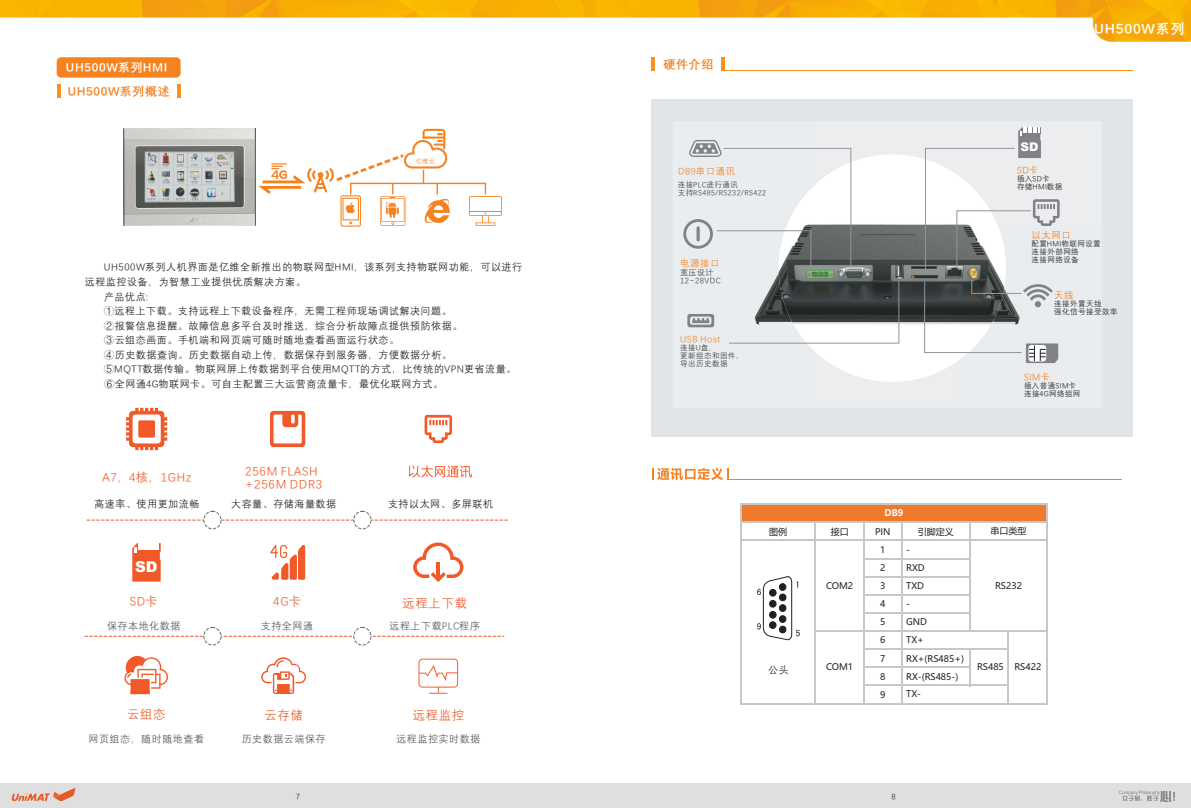
<style>
.page{position:relative;width:1191px;height:808px;background:#fff}
.page>*{position:absolute;margin:0;border:0;box-sizing:border-box;transform-origin:0 0}
.t1{font:900 15px "Arial";color:#fff}
.t2{font:700 14px "Deng Xian";letter-spacing:.055em;color:#fff}
.t3{font:12.3px/12.8px "Deng Xian";letter-spacing:.055em;color:#f15929}
.t4{font:12.2px "Deng Xian";letter-spacing:.055em;color:#f15929}
.t5{font:700 12px "Deng Xian";letter-spacing:.055em;color:#f58220}
.t6{font:700 12px "Deng Xian";letter-spacing:.055em;color:#fff}
.t7{font:900 12px "Arial";color:#fff}
.t8{font:10px "Deng Xian";letter-spacing:.055em;color:#231f20}
.t9{font:10px "Deng Xian";letter-spacing:.055em;color:#57585a}
.t10{font:9.4px "Deng Xian";letter-spacing:.055em;color:#f58220}
.t11{font:9px/18.2px "Microsoft Ya Hei";color:#231f20}
.t12{font:700 9px "Microsoft Ya Hei";color:#fff}
.t13{font:8px/8.3px "Deng Xian";letter-spacing:.055em;color:#3e3e3f}
.t14{font:8px "Deng Xian";color:#231f20}
.t15{font:7.6px/7.9px "Deng Xian";letter-spacing:.055em;color:#231f20}
.t16{font:7.6px/7.9px "Deng Xian";letter-spacing:.055em;color:#3e3e3f}
.t17{font:6px "Deng Xian";color:#f58220}
</style>
<div class="page">
<div style="left:0;top:784px;width:1191px;height:24px;background:#e0dfe0"></div>
<div style="left:651px;top:99px;width:482px;height:338px;background:#e9ecee"></div>
<img style="left:778px;top:154px;width:228px;height:228px;border-radius:114px">
<svg style="left:12px;top:787px;width:64px;height:14px"></svg>
<svg style="left:1119px;top:790px;width:55px;height:12px"></svg>
<img style="left:0;top:0;width:1191px;height:41px">
<hr style="left:721px;top:71px;width:412px;height:1px;background:#f7931d">
<hr style="left:651px;top:58px;width:4px;height:13px;background:#f7931d">
<hr style="left:721px;top:58px;width:4px;height:13px;background:#f7931d">
<hr style="left:727px;top:480px;width:395px;height:1px;background:#f58220">
<svg style="left:652px;top:468px;width:76px;height:12px"></svg>
<svg style="left:757px;top:576px;width:42px;height:64px"></svg>
<div style="left:683px;top:219px;width:30px;height:30px;border:3px solid #808285;border-radius:50%"></div>
<svg style="left:687px;top:140px;width:212px;height:204px"></svg>
<svg style="left:925px;top:127px;width:134px;height:143px"></svg>
<div style="left:740px;top:504px;width:307px;height:18px;background:#f07a2b"></div>
<hr style="left:968px;top:523px;width:2px;height:109px;background:#c7c8ca">
<hr style="left:739px;top:503px;width:2px;height:201px;background:#c7c8ca">
<hr style="left:1046px;top:505px;width:1px;height:199px;background:#c7c8ca">
<hr style="left:814px;top:523px;width:2px;height:181px;background:#c7c8ca">
<hr style="left:862px;top:523px;width:2px;height:181px;background:#c7c8ca">
<hr style="left:900px;top:523px;width:2px;height:181px;background:#c7c8ca">
<hr style="left:968px;top:650px;width:2px;height:36px;background:#c7c8ca">
<hr style="left:1007px;top:632px;width:2px;height:72px;background:#c7c8ca">
<hr style="left:741px;top:503px;width:306px;height:2px;background:#c7c8ca">
<hr style="left:741px;top:521px;width:306px;height:2px;background:#c7c8ca">
<hr style="left:741px;top:539px;width:306px;height:2px;background:#c7c8ca">
<hr style="left:864px;top:558px;width:106px;height:1px;background:#c7c8ca">
<hr style="left:864px;top:576px;width:106px;height:2px;background:#c7c8ca">
<hr style="left:864px;top:594px;width:106px;height:2px;background:#c7c8ca">
<hr style="left:864px;top:612px;width:106px;height:2px;background:#c7c8ca">
<hr style="left:816px;top:630px;width:231px;height:2px;background:#c7c8ca">
<hr style="left:864px;top:648px;width:145px;height:2px;background:#c7c8ca">
<hr style="left:864px;top:666px;width:106px;height:2px;background:#c7c8ca">
<hr style="left:864px;top:684px;width:145px;height:2px;background:#c7c8ca">
<hr style="left:741px;top:702px;width:306px;height:2px;background:#c7c8ca">
<svg style="left:924px;top:279px;width:134px;height:85px"></svg>
<div style="left:57px;top:57px;width:124px;height:21px;background:#f58220;border-radius:4px"></div>
<svg style="left:87px;top:520px;width:421px;height:1px"></svg>
<svg style="left:85px;top:636px;width:419px;height:1px"></svg>
<div style="left:204px;top:511px;width:17px;height:18px;background:#fff;border-radius:50%"></div>
<div style="left:204px;top:511px;width:17px;height:18px;border:1px dashed #6c6d70;border-radius:50%"></div>
<div style="left:354px;top:511px;width:17px;height:18px;background:#fff;border-radius:50%"></div>
<div style="left:353px;top:511px;width:18px;height:18px;border:1px dashed #6c6d70;border-radius:50%"></div>
<div style="left:204px;top:627px;width:17px;height:18px;background:#fff;border-radius:50%"></div>
<div style="left:204px;top:627px;width:17px;height:18px;border:1px dashed #6c6d70;border-radius:50%"></div>
<div style="left:354px;top:627px;width:17px;height:18px;background:#fff;border-radius:50%"></div>
<div style="left:353px;top:627px;width:18px;height:18px;border:1px dashed #6c6d70;border-radius:50%"></div>
<svg style="left:126px;top:408px;width:41px;height:42px"></svg>
<svg style="left:270px;top:411px;width:35px;height:36px"></svg>
<svg style="left:424px;top:415px;width:28px;height:28px"></svg>
<svg style="left:408px;top:465px;width:64px;height:12px"></svg>
<svg style="left:57px;top:85px;width:3px;height:13px"></svg>
<hr style="left:178px;top:84px;width:3px;height:14px;background:#f7931d">
<img style="left:124px;top:129px;width:130px;height:97px">
<svg style="left:413px;top:542px;width:50px;height:40px"></svg>
<svg style="left:124px;top:656px;width:44px;height:38px"></svg>
<svg style="left:261px;top:657px;width:45px;height:37px"></svg>
<svg style="left:418px;top:659px;width:40px;height:35px"></svg>
<svg style="left:270px;top:545px;width:35px;height:35px"></svg>
<hr style="left:350px;top:183px;width:136px;height:1px;background:#f58220">
<svg style="left:469px;top:183px;width:33px;height:43px"></svg>
<svg style="left:254px;top:129px;width:196px;height:98px"></svg>
<svg style="left:132px;top:543px;width:29px;height:39px"></svg>
<p class="t6" style="left:66px;top:61px;width:103px">UH500W系列HMI</p>
<p class="t5" style="left:68px;top:85px;width:104px">UH500W系列概述</p>
<p class="t17" style="left:416px;top:158px;width:20px">亿维云</p>
<p class="t8" style="left:104px;top:262px;width:420px">UH500W系列人机界面是亿维全新推出的物联网型HMI，该系列支持物联网功能，可以进行</p>
<p class="t8" style="left:85px;top:277px;width:223px">远程监控设备，为智慧工业提供优质解决方案。</p>
<p class="t8" style="left:104px;top:291px;width:45px">产品优点:</p>
<p class="t8" style="left:104px;top:306px;width:349px">①远程上下载。支持远程上下载设备程序，无需工程师现场调试解决问题。</p>
<p class="t8" style="left:104px;top:321px;width:360px">②报警信息提醒。故障信息多平台及时推送，综合分析故障点提供预防依据。</p>
<p class="t8" style="left:104px;top:335px;width:296px">③云组态画面。手机端和网页端可随时随地查看画面运行状态。</p>
<p class="t8" style="left:104px;top:350px;width:349px">④历史数据查询。历史数据自动上传，数据保存到服务器，方便数据分析。</p>
<p class="t8" style="left:104px;top:364px;width:413px">⑤MQTT数据传输。物联网屏上传数据到平台使用MQTT的方式，比传统的VPN更省流量。</p>
<p class="t8" style="left:104px;top:379px;width:340px">⑥全网通4G物联网卡。可自主配置三大运营商流量卡，最优化联网方式。</p>
<p class="t5" style="left:663px;top:58px;width:51px">硬件介绍</p>
<p class="t10" style="left:678px;top:166px;width:59px">DB9串口通讯</p>
<p class="t16" style="left:678px;top:181px;width:90px">连接PLC进行通讯<br>支持RS485/RS232/RS422</p>
<p class="t10" style="left:680px;top:258px;width:41px">电源接口</p>
<p class="t13" style="left:680px;top:268px;width:42px">宽压设计<br>12~28VDC</p>
<p class="t10" style="left:680px;top:334px;width:42px">USB Host</p>
<p class="t16" style="left:680px;top:344px;width:65px">连接U盘，<br>更新组态和固件，导出历史数据</p>
<h2 class="t2" style="left:1094px;top:22px;width:92px">UH500W系列</h2>
<p class="t7" style="left:1020px;top:142px;width:19px">SD</p>
<p class="t10" style="left:1017px;top:165px;width:23px">SD卡</p>
<p class="t15" style="left:1017px;top:175px;width:47px">插入SD卡<br>存储HMI数据</p>
<p class="t10" style="left:1031px;top:230px;width:41px">以太网口</p>
<p class="t15" style="left:1031px;top:240px;width:71px">配置HMI物联网设置连接外部网络<br>连接网络设备</p>
<p class="t10" style="left:1054px;top:290px;width:21px">天线</p>
<p class="t15" style="left:1054px;top:300px;width:65px">连接外置天线<br>强化信号接受效率</p>
<p class="t10" style="left:1024px;top:372px;width:27px">SIM卡</p>
<p class="t15" style="left:1024px;top:382px;width:58px">插入普通SIM卡连接4G网络组网</p>
<p class="t3" style="left:245px;top:465px;width:78px">256M FLASH +256M DDR3</p>
<p class="t4" style="left:102px;top:471px;width:91px">A7，4核，1GHz</p>
<p class="t8" style="left:94px;top:499px;width:106px">高速率、使用更加流畅</p>
<p class="t8" style="left:231px;top:499px;width:106px">大容量、存储海量数据</p>
<p class="t8" style="left:388px;top:499px;width:106px">支持以太网、多屏联机</p>
<h1 class="t1" style="left:135px;top:561px;width:24px">SD</h1>
<p class="t3" style="left:130px;top:594px;width:29px">SD卡</p>
<p class="t9" style="left:107px;top:620px;width:75px">保存本地化数据</p>
<p class="t3" style="left:127px;top:708px;width:40px">云组态</p>
<p class="t9" style="left:88px;top:734px;width:117px">网页组态，随时随地查看</p>
<p class="t3" style="left:273px;top:594px;width:29px">4G卡</p>
<p class="t3" style="left:403px;top:597px;width:66px">远程上下载</p>
<p class="t9" style="left:261px;top:620px;width:54px">支持全网通</p>
<p class="t9" style="left:389px;top:620px;width:92px">远程上下载PLC程序</p>
<p class="t3" style="left:264px;top:709px;width:40px">云存储</p>
<p class="t9" style="left:242px;top:734px;width:85px">历史数据云端保存</p>
<p class="t3" style="left:413px;top:709px;width:53px">远程监控</p>
<p class="t9" style="left:396px;top:734px;width:85px">远程监控实时数据</p>
<p class="t12" style="left:884px;top:509px;width:20px">DB9</p>
<p class="t11" style="left:769px;top:523px;width:19px">图例</p>
<p class="t11" style="left:830px;top:523px;width:19px">接口</p>
<p class="t11" style="left:875px;top:523px;width:17px">PIN</p>
<p class="t11" style="left:918px;top:523px;width:37px">引脚定义</p>
<p class="t11" style="left:880px;top:541px;width:7px">1</p>
<p class="t11" style="left:906px;top:541px;width:5px">-</p>
<p class="t11" style="left:880px;top:559px;width:7px">2</p>
<p class="t11" style="left:906px;top:559px;width:20px">RXD</p>
<p class="t11" style="left:880px;top:577px;width:7px">3</p>
<p class="t11" style="left:906px;top:577px;width:19px">TXD</p>
<p class="t11" style="left:880px;top:595px;width:7px">4</p>
<p class="t11" style="left:906px;top:595px;width:5px">-</p>
<p class="t11" style="left:880px;top:614px;width:7px">5</p>
<p class="t11" style="left:906px;top:614px;width:22px">GND</p>
<p class="t11" style="left:880px;top:632px;width:7px">6<br>7</p>
<p class="t11" style="left:826px;top:577px;width:29px">COM2</p>
<p class="t11" style="left:906px;top:631px;width:19px">TX+</p>
<p class="t11" style="left:906px;top:650px;width:59px">RX+(RS485+)</p>
<p class="t11" style="left:826px;top:658px;width:29px">COM1</p>
<p class="t8" style="left:768px;top:665px;width:22px">公头</p>
<p class="t11" style="left:880px;top:668px;width:7px">8</p>
<p class="t11" style="left:906px;top:668px;width:54px">RX-(RS485-)</p>
<p class="t11" style="left:880px;top:686px;width:7px">9</p>
<p class="t11" style="left:906px;top:686px;width:16px">TX-</p>
<p class="t11" style="left:990px;top:522px;width:38px">串口类型</p>
<p class="t11" style="left:995px;top:577px;width:28px">RS232</p>
<p class="t11" style="left:977px;top:658px;width:28px">RS485</p>
<p class="t11" style="left:1014px;top:658px;width:28px">RS422</p>
<p class="t14" style="left:296px;top:792px;width:6px">7</p>
<p class="t14" style="left:891px;top:792px;width:6px">8</p>
</div>
